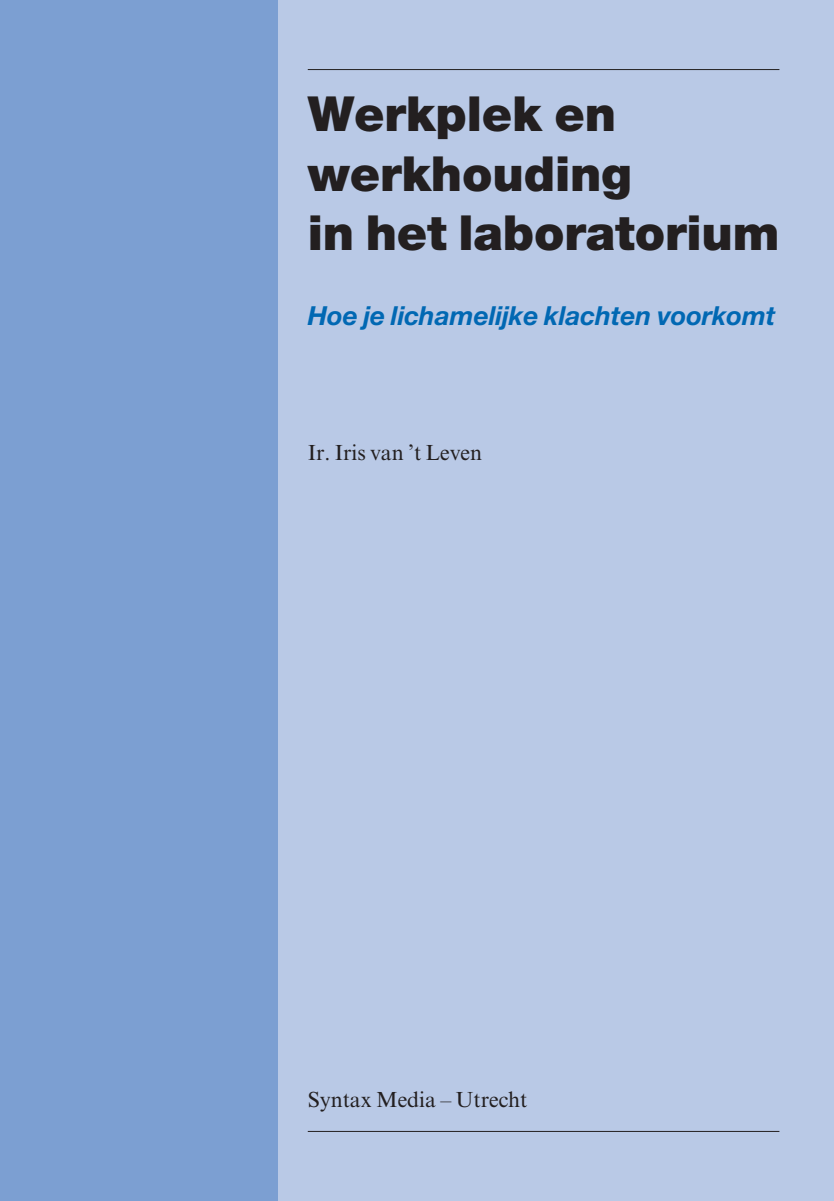
<style>
.page{position:relative;width:834px;height:1201px;background:#fff}
.page>*{position:absolute;margin:0;border:0;box-sizing:border-box;transform-origin:0 0}
.t1{font:900 48.3px/59.5px "Helvetica Neue LT Std";letter-spacing:-.005em;color:#231f20}
.t2{font:italic 700 26.25px "Helvetica Neue LT Std";letter-spacing:-.005em;color:#0168b3}
.t3{font:21.88px "Times New Roman MT Std";color:#231f20}
</style>
<div class="page">
<div style="left:0;top:0;width:833px;height:1201px;background:#b9c9e6"></div>
<div style="left:0;top:0;width:278px;height:1201px;background:#7c9fd2"></div>
<hr style="left:308px;top:69px;width:471px;height:1px;background:#231f20">
<hr style="left:308px;top:1131px;width:471px;height:1px;background:#231f20">
<p class="t1" style="left:308px;top:89px;width:473px">Werkplek en werkhouding<br>in het laboratorium</p>
<p class="t2" style="left:308px;top:306px;width:469px">Hoe je lichamelijke klachten voorkomt</p>
<p class="t3" style="left:308px;top:444px;width:176px">Ir. Iris van ’t Leven</p>
<p class="t3" style="left:308px;top:1091px;width:221px">Syntax Media – Utrecht</p>
</div>
